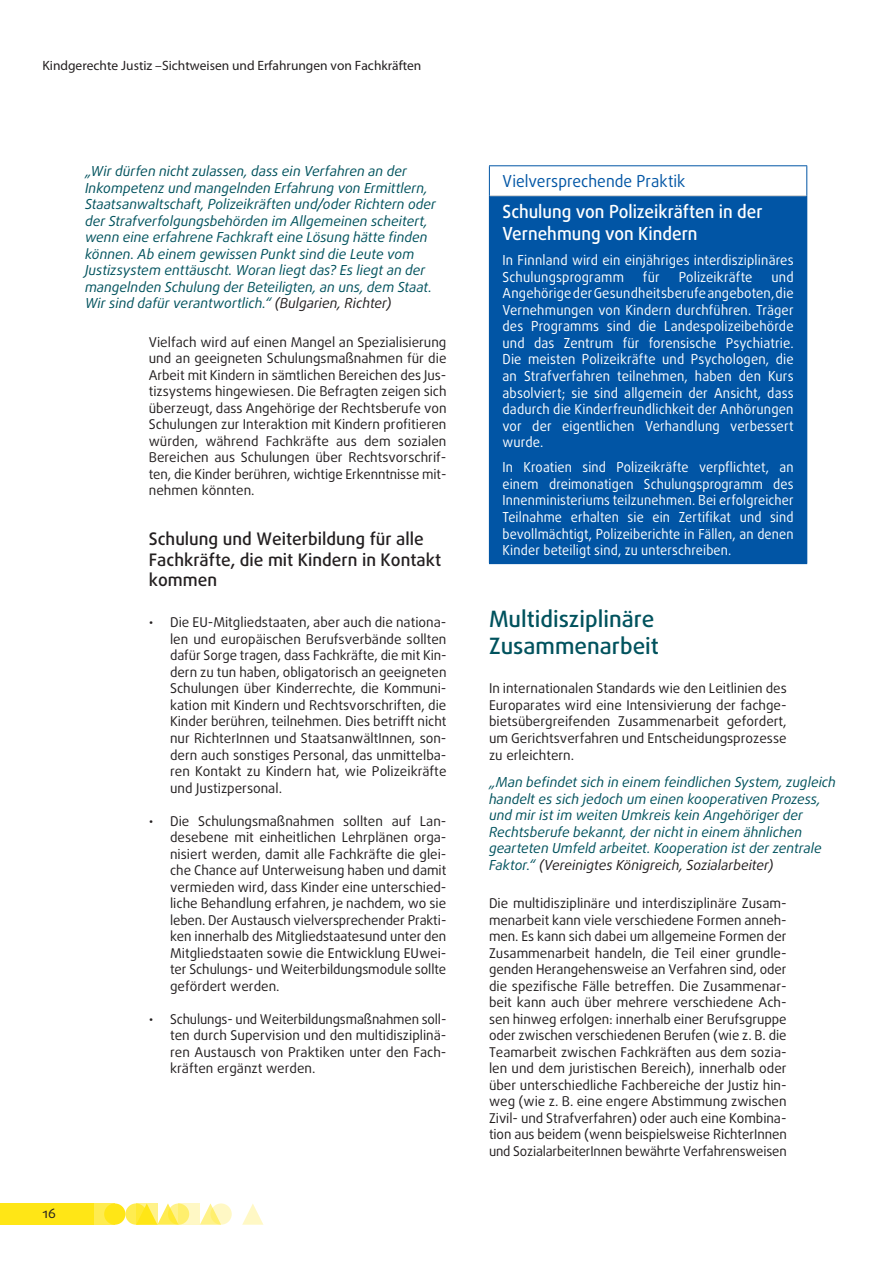
<style>
.page{position:relative;width:893px;height:1263px;background:#fff}
.page>*{position:absolute;margin:0;border:0;box-sizing:border-box;transform-origin:0 0}
.titles_h2{font:500 22.5px/27px "Daxline Pro";color:#00525d}
.PROMISING_title{font:500 18px/21.6px "Daxline Pro";color:#fff;scale:.95 1}
.titles_h3{font:500 17.25px/20.7px "Daxline Pro";color:#231f20}
.PROMISING_super{font:16.5px "Daxline Pro";letter-spacing:.005em;color:#0155a5;scale:.95 1}
.quote_body{font:italic 13.8px/16.5px "Daxline Pro";color:#00525d}
.PROMISING_body{font:13.8px/16.5px "Daxline Pro";letter-spacing:.01em;color:#fff;scale:.95 1}
.PROMISING_body-2{font:13.8px/16.5px "Daxline Pro";letter-spacing:.01em;color:#fff;text-align:justify;scale:.93 1}
.text_body{font:13.5px/16.5px "Daxline Pro";color:#231f20;text-align:justify}
.t1{font:13.5px "Myriad Pro";color:#231f20}
.s1{color:#231f20}
</style>
<div class="page">
<svg style="left:125px;top:1203px;width:22px;height:22px"></svg>
<div style="left:94px;top:1203px;width:21px;height:22px;background:#ffec50"></div>
<div style="left:0;top:1203px;width:94px;height:22px;background:#ffe616"></div>
<svg style="left:200px;top:1203px;width:18px;height:22px"></svg>
<svg style="left:242px;top:1204px;width:21px;height:21px"></svg>
<div style="left:104px;top:1203px;width:21px;height:22px;background:#ffe616;border-radius:50%"></div>
<svg style="left:157px;top:1203px;width:18px;height:22px"></svg>
<svg style="left:168px;top:1203px;width:21px;height:22px"></svg>
<svg style="left:210px;top:1203px;width:22px;height:22px"></svg>
<svg style="left:136px;top:1203px;width:21px;height:22px"></svg>
<svg style="left:179px;top:1203px;width:21px;height:22px"></svg>
<div style="left:489px;top:196px;width:318px;height:368px;background:#0155a5"></div>
<hr style="left:490px;top:195px;width:316px;height:1px;background:#c7c8ca">
<hr style="left:489px;top:165px;width:318px;height:1px;background:#0155a5">
<hr style="left:489px;top:166px;width:1px;height:30px;background:#0155a5">
<hr style="left:806px;top:166px;width:1px;height:30px;background:#0155a5">
<p class="t1" style="left:43px;top:57px;width:380px">Kindgerechte Justiz –Sichtweisen und Erfahrungen von Fachkräften</p>
<p class="quote_body" style="left:85px;top:163px;width:353px">„Wir dürfen nicht zulassen, dass ein Verfahren an der Inkompetenz und mangelnden Erfahrung von Ermittlern, Staatsanwaltschaft, Polizeikräften und/oder Richtern oder der Strafverfolgungsbehörden im Allgemeinen scheitert, wenn eine erfahrene Fachkraft eine Lösung hätte finden können. Ab einem gewissen Punkt sind die Leute vom Justizsystem enttäuscht. Woran liegt das? Es liegt an der mangelnden Schulung der Beteiligten, an uns, dem Staat.<br>Wir sind dafür verantwortlich.“ <span class="s1">(Bulgarien, Richter)</span></p>
<p class="text_body" style="left:149px;top:334px;width:299px">Vielfach wird auf einen Mangel an Spezialisierung und an geeigneten Schulungsmaßnahmen für die Arbeit mit Kindern in sämtlichen Bereichen des Jus&shy;tizsystems hingewiesen. Die Befragten zeigen sich überzeugt, dass Angehörige der Rechtsberufe von Schulungen zur Interaktion mit Kindern profitieren würden, während Fachkräfte aus dem sozialen Bereichen aus Schulungen über Rechtsvorschrif&shy;ten, die Kinder berühren, wichtige Erkenntnisse mit&shy;nehmen könnten.</p>
<p class="titles_h3" style="left:149px;top:528px;width:294px">Schulung und Weiterbildung für alle<br>Fachkräfte, die mit Kindern in Kontakt kommen</p>
<p class="text_body" style="left:170px;top:614px;width:278px;text-indent:-21px">• Die EU-Mitgliedstaaten, aber auch die nationa&shy;len und europäischen Berufsverbände sollten dafür Sorge tragen, dass Fachkräfte, die mit Kin&shy;dern zu tun haben, obligatorisch an geeigneten Schulungen über Kinderrechte, die Kommuni&shy;kation mit Kindern und Rechtsvorschriften, die Kinder berühren, teilnehmen. Dies betrifft nicht nur RichterInnen und StaatsanwältInnen, son&shy;dern auch sonstiges Personal, das unmittelba&shy;ren Kontakt zu Kindern hat, wie Polizeikräfte und Justizpersonal.</p>
<p class="text_body" style="left:170px;top:812px;width:278px;text-indent:-21px">• Die Schulungsmaßnahmen sollten auf Lan&shy;desebene mit einheitlichen Lehrplänen orga&shy;nisiert werden, damit alle Fachkräfte die glei&shy;che Chance auf Unterweisung haben und damit vermieden wird, dass Kinder eine unterschied&shy;liche Behandlung erfahren, je nachdem, wo sie leben. Der Austausch vielversprechender Prakti&shy;ken innerhalb des Mitgliedstaatesund unter den Mitgliedstaaten sowie die Entwicklung EUwei&shy;ter Schulungs- und Weiterbildungsmodule sollte gefördert werden.</p>
<p class="text_body" style="left:170px;top:1010px;width:278px;text-indent:-21px">• Schulungs- und Weiterbildungsmaßnahmen soll&shy;ten durch Supervision und den multidisziplinä&shy;ren Austausch von Praktiken unter den Fach&shy;kräften ergänzt werden.</p>
<p class="text_body" style="left:43px;top:1205px;width:15px">16</p>
<p class="PROMISING_super" style="left:502px;top:170px;width:194px">Vielversprechende Praktik</p>
<p class="PROMISING_title" style="left:502px;top:201px;width:275px">Schulung von Polizeikräften in der<br>Vernehmung von Kindern</p>
<p class="PROMISING_body" style="left:502px;top:252px;width:308px">In Finnland wird ein einjähriges interdisziplinäres<br>Schulungsprogramm</p>
<p class="PROMISING_body" style="left:643px;top:268px;width:19px">für</p>
<p class="PROMISING_body" style="left:679px;top:268px;width:79px">Polizeikräfte</p>
<p class="PROMISING_body" style="left:502px;top:268px;width:308px;text-align:justify;text-indent:269px">und Angehörige der Gesundheitsberufe angeboten, die Vernehmungen von Kindern durchführen. Träger des Programms sind die Landespolizeibehörde und das Zentrum für forensische Psychiatrie.<br>Die meisten Polizeikräfte und Psychologen, die an Strafverfahren teilnehmen, haben den Kurs absolviert; sie sind allgemein der Ansicht, dass dadurch die Kinderfreundlichkeit der Anhörungen vor der eigentlichen Verhandlung verbessert wurde.</p>
<p class="PROMISING_body-2" style="left:502px;top:459px;width:315px">In Kroatien sind Polizeikräfte verpflichtet, an einem dreimonatigen Schulungsprogramm des Innenministeriums teilzunehmen. Bei erfolgreicher Teilnahme erhalten sie ein Zertifikat und sind bevollmächtigt, Polizeiberichte in Fällen, an denen Kinder beteiligt sind, zu unterschreiben.</p>
<p class="titles_h2" style="left:489px;top:606px;width:171px">Multidisziplinäre<br>Zusammenarbeit</p>
<p class="text_body" style="left:489px;top:680px;width:299px">In internationalen Standards wie den Leitlinien des Europarates wird eine Intensivierung der fachge&shy;bietsübergreifenden Zusammenarbeit gefordert, um Gerichtsverfahren und Entscheidungsprozesse zu erleichtern.</p>
<p class="quote_body" style="left:489px;top:774px;width:348px">„Man befindet sich in einem feindlichen System, zugleich handelt es sich jedoch um einen kooperativen Prozess, und mir ist im weiten Umkreis kein Angehöriger der Rechtsberufe bekannt, der nicht in einem ähnlichen gearteten Umfeld arbeitet. Kooperation ist der zentrale Faktor.“ <span class="s1">(Vereinigtes Königreich, Sozialarbeiter)</span></p>
<p class="text_body" style="left:489px;top:895px;width:299px">Die multidisziplinäre und interdisziplinäre Zusam&shy;menarbeit kann viele verschiedene Formen anneh&shy;men. Es kann sich dabei um allgemeine Formen der Zusammenarbeit handeln, die Teil einer grundle&shy;genden Herangehensweise an Verfahren sind, oder die spezifische Fälle betreffen. Die Zusammenar&shy;beit kann auch über mehrere verschiedene Ach&shy;sen hinweg erfolgen: innerhalb einer Berufsgruppe oder zwischen verschiedenen Berufen (wie z. B. die Teamarbeit zwischen Fachkräften aus dem sozia&shy;len und dem juristischen Bereich), innerhalb oder über unterschiedliche Fachbereiche der Justiz hin&shy;weg (wie z. B. eine engere Abstimmung zwischen Zivil- und Strafverfahren) oder auch eine Kombina&shy;tion aus beidem (wenn beispielsweise RichterInnen und SozialarbeiterInnen bewährte Verfahrensweisen</p>
</div>
